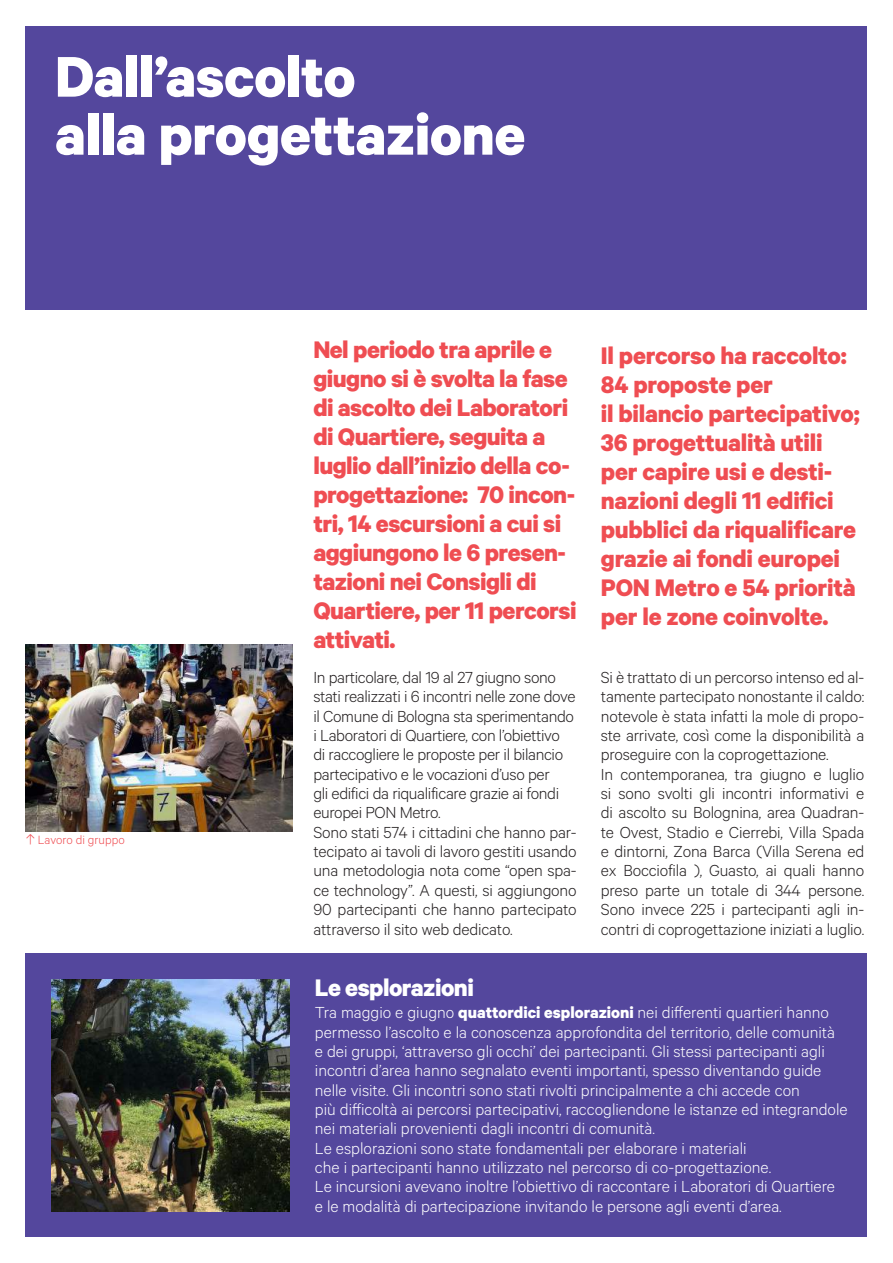
<style>
.page{position:relative;width:893px;height:1263px;background:#fff}
.page>*{position:absolute;margin:0;border:0;box-sizing:border-box;transform-origin:0 0}
.t1{font:700 64.5px/58.1px "Calibre";letter-spacing:-.005em;color:#fff}
.t2{font:700 27px/29px "Calibre";letter-spacing:-.015em;color:#ef4d52}
.t3{font:700 27px "Calibre";letter-spacing:-.02em;color:#fff}
.t4{font:300 18px/19.4px "Calibre";letter-spacing:-.01em;color:#231f20}
.t5{font:300 18px/19.4px "Calibre";color:#fff}
.t6{font:300 13.5px "Calibre";color:#ef4d52}
.s1{font-family:"Moderat";font-weight:700}
.s2{font-weight:700}
</style>
<div class="page">
<div style="left:26px;top:954px;width:841px;height:283px;background:#54479d"></div>
<div style="left:26px;top:26px;width:841px;height:283px;background:#54479d"></div>
<img style="left:52px;top:979px;width:237px;height:232px">
<img style="left:26px;top:644px;width:266px;height:187px">
<h1 class="t1" style="left:55px;top:45px;width:472px">Dall’ascolto<br>alla progettazione</h1>
<p class="t6" style="left:26px;top:832px;width:100px"><span class="s1">↑</span> Lavoro di gruppo</p>
<p class="t2" style="left:313px;top:334px;width:265px">Nel periodo tra aprile e giugno si è svolta la fase di ascolto dei Laboratori di Quartiere, seguita a luglio dall’inizio della co&shy;progettazione: 70 incon&shy;tri, 14 escursioni a cui si aggiungono le 6 presen&shy;tazioni nei Consigli di<br>Quartiere, per 11 percorsi attivati.</p>
<p class="t4" style="left:313px;top:667px;width:265px">In particolare, dal 19 al 27 giugno sono stati realizzati i 6 incontri nelle zone dove il Comune di Bologna sta sperimentando i Laboratori di Quartiere, con l’obiettivo<br>di raccogliere le proposte per il bilancio partecipativo e le vocazioni d’uso per<br>gli edifici da riqualificare grazie ai fondi europei PON Metro.<br>Sono stati 574 i cittadini che hanno par&shy;tecipato ai tavoli di lavoro gestiti usando una metodologia nota come “open spa&shy;ce technology”. A questi, si aggiungono 90 partecipanti che hanno partecipato attraverso il sito web dedicato.</p>
<h2 class="t3" style="left:315px;top:971px;width:161px">Le esplorazioni</h2>
<h2 class="t2" style="left:601px;top:340px;width:260px">Il percorso ha raccolto:<br>84 proposte per<br>il bilancio partecipativo;<br>36 progettualità utili per capire usi e desti&shy;nazioni degli 11 edifici pubblici da riqualificare grazie ai fondi europei<br>PON Metro e 54 priorità per le zone coinvolte.</h2>
<p class="t4" style="left:601px;top:667px;width:265px">Si è trattato di un percorso intenso ed al&shy;tamente partecipato nonostante il caldo: notevole è stata infatti la mole di propo&shy;ste arrivate, così come la disponibilità a proseguire con la coprogettazione.<br>In contemporanea, tra giugno e luglio si sono svolti gli incontri informativi e di ascolto su Bolognina, area Quadran&shy;te Ovest, Stadio e Cierrebi, Villa Spada e dintorni, Zona Barca (Villa Serena ed ex Bocciofila ), Guasto, ai quali hanno preso parte un totale di 344 persone.<br>Sono invece 225 i partecipanti agli in&shy;contri di coprogettazione iniziati a luglio.</p>
<p class="t5" style="left:315px;top:1002px;width:534px">Tra maggio e giugno <span class="s2">quattordici esplorazioni</span> nei differenti quartieri hanno permesso l’ascolto e la conoscenza approfondita del territorio, delle comunità e dei gruppi, ‘attraverso gli occhi’ dei partecipanti. Gli stessi partecipanti agli incontri d’area hanno segnalato eventi importanti, spesso diventando guide nelle visite. Gli incontri sono stati rivolti principalmente a chi accede con<br>più difficoltà ai percorsi partecipativi, raccogliendone le istanze ed integrandole nei materiali provenienti dagli incontri di comunità.<br>Le esplorazioni sono state fondamentali per elaborare i materiali<br>che i partecipanti hanno utilizzato nel percorso di co-progettazione.<br>Le incursioni avevano inoltre l’obiettivo di raccontare i Laboratori di Quartiere e le modalità di partecipazione invitando le persone agli eventi d’area.</p>
</div>
